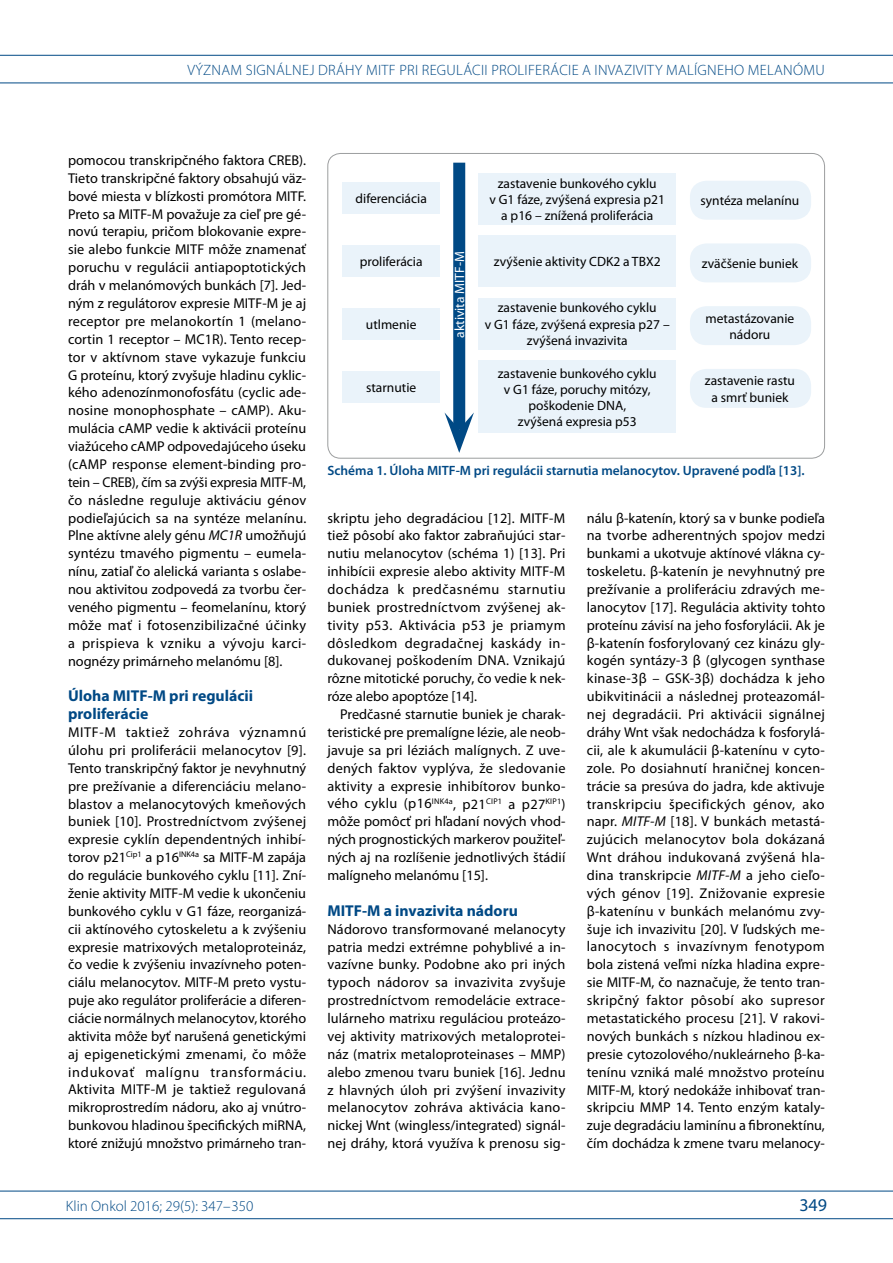
<style>
.page{position:relative;width:893px;height:1263px;background:#fff}
.page>*{position:absolute;margin:0;border:0;box-sizing:border-box;transform-origin:0 0}
.t1{font:18px "Myriad Pro";color:#004985}
.t2{font:700 15.75px/17.9px "Myriad Pro";color:#004985}
.t3{font:300 15px "Myriad Pro";letter-spacing:.02em;color:#004985}
.t4{font:300 15px "Myriad Pro";color:#004985}
.t5{font:14.25px/17.9px "Myriad Pro";color:#000;text-align:justify}
.t6{font:13.5px/16.2px "Myriad Pro";color:#000;text-align:center}
.t7{font:600 13.5px "Myriad Pro";color:#004985}
.t8{font:13.5px "Myriad Pro";color:#fff}
.s1{font-style:italic}
</style>
<div class="page">
<hr style="left:0;top:55px;width:893px;height:1px;background:#004985">
<hr style="left:0;top:83px;width:893px;height:1px;background:#004985">
<hr style="left:0;top:1191px;width:893px;height:1px;background:#004985">
<hr style="left:0;top:1218px;width:893px;height:1px;background:#004985">
<div style="left:327px;top:153px;width:498px;height:306px;border:1px solid #9c9e9f;border-radius:13px"></div>
<div style="left:342px;top:182px;width:98px;height:32px;background:#eaf3fa"></div>
<div style="left:690px;top:181px;width:121px;height:39px;background:#eaf3fa;border-radius:17px"></div>
<div style="left:478px;top:173px;width:198px;height:51px;background:#eaf3fa"></div>
<div style="left:342px;top:245px;width:98px;height:32px;background:#eaf3fa"></div>
<div style="left:690px;top:243px;width:121px;height:39px;background:#eaf3fa;border-radius:17px"></div>
<div style="left:478px;top:236px;width:198px;height:51px;background:#eaf3fa"></div>
<div style="left:342px;top:308px;width:98px;height:32px;background:#eaf3fa"></div>
<div style="left:690px;top:306px;width:121px;height:39px;background:#eaf3fa;border-radius:17px"></div>
<div style="left:478px;top:298px;width:198px;height:51px;background:#eaf3fa"></div>
<div style="left:342px;top:371px;width:98px;height:32px;background:#eaf3fa"></div>
<div style="left:690px;top:369px;width:121px;height:39px;background:#eaf3fa;border-radius:17px"></div>
<div style="left:478px;top:360px;width:198px;height:73px;background:#eaf3fa"></div>
<div style="left:453px;top:163px;width:12px;height:266px;background:#004985"></div>
<svg style="left:445px;top:412px;width:29px;height:41px"></svg>
<p class="t3" style="left:187px;top:61px;width:252px">VÝZNAM SIG NÁLNEJ DRÁHY MITF PRI REGUL</p>
<p class="t3" style="left:463px;top:61px;width:52px">ÁCII PROLIFE</p>
<p class="t3" style="left:542px;top:61px;width:134px">RÁCIE AI NVAZIVITY MAL</p>
<p class="t3" style="left:694px;top:61px;width:64px">ÍGNEHO MELA</p>
<p class="t3" style="left:783px;top:61px;width:31px">NÓMU</p>
<p class="t5" style="left:68px;top:151px;width:240px">pomocou transkripčného faktora CREB).<br>Tieto transkripčné faktory obsahujú väz&shy;bové miesta v blízkosti promótora MITF.<br>Preto sa MITF-M považuje za cieľ pre gé&shy;novú terapiu, pričom blokovanie expre&shy;sie alebo funkcie MITF môže znamenať poruchu v regulácii antiapoptotických dráh v melanómových bunkách [7]. Jed&shy;ným z regulátorov expresie MITF-M je aj receptor pre melanokortín 1 (melano&shy;cortin 1 receptor – MC1R). Tento recep&shy;tor v aktívnom stave vykazuje funkciu G proteínu, ktorý zvyšuje hladinu cyklic&shy;kého adenozínmonofosfátu (cyclic ade&shy;nosine monophosphate – cAMP). Aku&shy;mulácia cAMP vedie k aktivácii proteínu viažúceho cAMP odpovedajúceho úseku (cAMP response element-binding pro&shy;tein – CREB), čím sa zvýši expresia MITF-M, čo následne reguluje aktiváciu génov podieľajúcich sa na syntéze melanínu.<br>Plne aktívne alely génu <span class="s1">MC1R</span> umožňujú syntézu tmavého pigmentu – eumela&shy;nínu, zatiaľ čo alelická varianta s oslabe&shy;nou aktivitou zodpovedá za tvorbu čer&shy;veného pigmentu – feomelanínu, ktorý môže mať i fotosenzibilizačné účinky a prispieva k vzniku a vývoju karci&shy;nognézy primárneho melanómu [8].</p>
<p class="t2" style="left:68px;top:686px;width:187px">Úloha MITF-M pri regulácii proliferácie</p>
<p class="t5" style="left:68px;top:723px;width:240px">MITF-M taktiež zohráva významnú úlohu pri proliferácii melanocytov [9].<br>Tento transkripčný faktor je nevyhnutný pre prežívanie a diferenciáciu melano&shy;blastov a melanocytových kmeňových buniek [10]. Prostredníctvom zvýšenej expresie cyklín dependentných inhibí&shy;torov p21<sup>Cip1</sup> a p16<sup>INK4a</sup> sa MITF-M zapája do regulácie bunkového cyklu [11]. Zní&shy;ženie aktivity MITF-M vedie k ukončeniu bunkového cyklu v G1 fáze, reorganizá&shy;cii aktínového cytoskeletu a k zvýšeniu expresie matrixových metaloproteináz, čo vedie k zvýšeniu invazívneho poten&shy;ciálu melanocytov. MITF-M preto vystu&shy;puje ako regulátor proliferácie a diferen&shy;ciácie normálnych melanocytov, ktorého aktivita môže byť narušená genetickými aj epigenetickými zmenami, čo môže indukovať malígnu transformáciu.<br>Aktivita MITF-M je taktiež regulovaná mikroprostredím nádoru, ako aj vnútro&shy;bunkovou hladinou špecifických miRNA, ktoré znižujú množstvo primárneho tran-</p>
<p class="t6" style="left:490px;top:175px;width:177px">zastavenie bunkového cyklu<br>v G1 fáze, zvýšená expresia p21 a p16 – znížená proliferácia</p>
<p class="t6" style="left:356px;top:190px;width:73px">diferenciácia</p>
<p class="t6" style="left:701px;top:192px;width:100px">syntéza melanínu</p>
<p class="t8" style="left:451px;top:338px;width:88px;rotate:-90deg">aktivita MITF-M</p>
<p class="t6" style="left:360px;top:253px;width:64px">proliferácia</p>
<p class="t6" style="left:494px;top:253px;width:168px">zvýšenie aktivity CDK2 a TBX2</p>
<p class="t6" style="left:702px;top:255px;width:98px">zväčšenie buniek</p>
<p class="t6" style="left:485px;top:300px;width:186px">zastavenie bunkového cyklu<br>v G1 fáze, zvýšená expresia p27 – zvýšená invazivita</p>
<p class="t6" style="left:366px;top:316px;width:52px">utlmenie</p>
<p class="t6" style="left:706px;top:310px;width:90px">metastázovanie nádoru</p>
<p class="t6" style="left:498px;top:365px;width:160px">zastavenie bunkového cyklu v G1 fáze, poruchy mitózy, poškodenie DNA,<br>zvýšená expresia p53</p>
<p class="t6" style="left:366px;top:379px;width:52px">starnutie</p>
<p class="t6" style="left:705px;top:372px;width:92px">zastavenie rastu a smrť buniek</p>
<p class="t7" style="left:327px;top:462px;width:479px">Schéma 1. Úloha MITF-M pri regulácii starnutia melanocytov. Upravené podľa [13].</p>
<p class="t5" style="left:327px;top:509px;width:240px">skriptu jeho degradáciou [12]. MITF-M tiež pôsobí ako faktor zabraňujúci star&shy;nutiu melanocytov (schéma 1) [13]. Pri inhibícii expresie alebo aktivity MITF-M dochádza k predčasnému starnutiu buniek prostredníctvom zvýšenej ak&shy;tivity p53. Aktivácia p53 je priamym dôsledkom degradačnej kaskády in&shy;dukovanej poškodením DNA. Vznikajú rôzne mitotické poruchy, čo vedie k nek&shy;róze alebo apoptóze [14].</p>
<p class="t5" style="left:327px;top:705px;width:240px;text-indent:13px">Predčasné starnutie buniek je charak&shy;teristické pre premalígne lézie, ale neob&shy;javuje sa pri léziách malígnych. Z uve&shy;dených faktov vyplýva, že sledovanie aktivity a expresie inhibítorov bunko&shy;vého cyklu (p16<sup>INK4a</sup>, p21<sup>CIP1</sup> a p27<sup>KIP1</sup>) môže pomôcť pri hľadaní nových vhod&shy;ných prognostických markerov použiteľ&shy;ných aj na rozlíšenie jednotlivých štádií malígneho melanómu [15].</p>
<p class="t2" style="left:327px;top:901px;width:192px">MITF-M a invazivita nádoru</p>
<p class="t5" style="left:327px;top:920px;width:240px">Nádorovo transformované melanocyty patria medzi extrémne pohyblivé a in&shy;vazívne bunky. Podobne ako pri iných typoch nádorov sa invazivita zvyšuje prostredníctvom remodelácie extrace&shy;lulárneho matrixu reguláciou proteázo&shy;vej aktivity matrixových metaloprotei&shy;náz (matrix metaloproteinases – MMP) alebo zmenou tvaru buniek [16]. Jednu z hlavných úloh pri zvýšení invazivity melanocytov zohráva aktivácia kano&shy;nickej Wnt (wingless/integrated) signál&shy;nej dráhy, ktorá využíva k prenosu sig-</p>
<p class="t5" style="left:587px;top:509px;width:240px">nálu β-katenín, ktorý sa v bunke podieľa na tvorbe adherentných spojov medzi bunkami a ukotvuje aktínové vlákna cy&shy;toskeletu. β-katenín je nevyhnutný pre prežívanie a proliferáciu zdravých me&shy;lanocytov [17]. Regulácia aktivity tohto proteínu závisí na jeho fosforylácii. Ak je β-katenín fosforylovaný cez kinázu gly&shy;kogén syntázy-3 β (glycogen synthase kinase-3β – GSK-3β) dochádza k jeho ubikvitinácii a následnej proteazomál&shy;nej degradácii. Pri aktivácii signálnej dráhy Wnt však nedochádza k fosforylá&shy;cii, ale k akumulácii β-katenínu v cyto&shy;zole. Po dosiahnutí hraničnej koncen&shy;trácie sa presúva do jadra, kde aktivuje transkripciu špecifických génov, ako napr. <span class="s1">MITF-M</span> [18]. V bunkách metastá&shy;zujúcich melanocytov bola dokázaná Wnt dráhou indukovaná zvýšená hla&shy;dina transkripcie <span class="s1">MITF-M</span> a jeho cieľo&shy;vých génov [19]. Znižovanie expresie β-katenínu v bunkách melanómu zvy&shy;šuje ich invazivitu [20]. V ľudských me&shy;lanocytoch s invazívnym fenotypom bola zistená veľmi nízka hladina expre&shy;sie MITF-M, čo naznačuje, že tento tran&shy;skripčný faktor pôsobí ako supresor metastatického procesu [21]. V rakovi&shy;nových bunkách s nízkou hladinou ex&shy;presie cytozolového/nukleárneho β-ka&shy;tenínu vzniká malé množstvo proteínu MITF-M, ktorý nedokáže inhibovať tran&shy;skripciu MMP 14. Tento enzým kataly&shy;zuje degradáciu laminínu a fibronektínu, čím dochádza k zmene tvaru melanocy-</p>
<p class="t4" style="left:66px;top:1197px;width:189px">KLIN ONKOL 2016; 29(5): 347–350</p>
<p class="t1" style="left:799px;top:1194px;width:29px">349</p>
</div>
